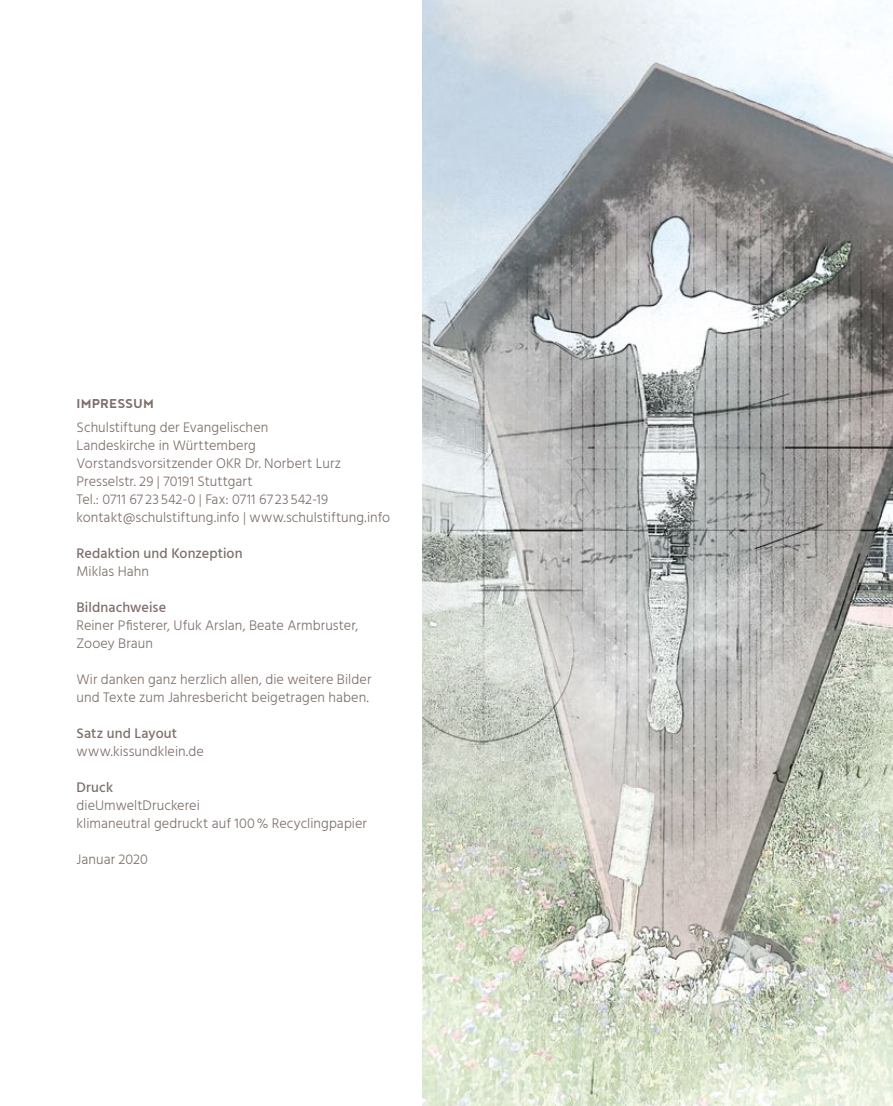
<style>
.page{position:relative;width:893px;height:1106px;background:#fff}
.page>*{position:absolute;margin:0;border:0;box-sizing:border-box;transform-origin:0 0}
.t1{font:700 15.75px "Noyh";letter-spacing:.015em;color:#7d6f6a}
.t2{font:300 14.25px/18px "Hind Vadodara";letter-spacing:.005em;color:#7d6f6a}
.t3{font:500 14.25px "Hind Vadodara";letter-spacing:.005em;color:#7d6f6a}
</style>
<div class="page">
<img style="left:423px;top:0;width:470px;height:1106px">
<p class="t1" style="left:77px;top:394px;width:79px">IMPRESSUM</p>
<p class="t2" style="left:77px;top:418px;width:315px">Schulstiftung der Evangelischen<br>Landeskirche in Württemberg Vorstandsvorsitzender OKR Dr. Norbert Lurz Presselstr. 29 | 70191 Stuttgart<br>Tel.: 0711 67 23542-0 | Fax: 0711 67 23542-19 kontakt@schulstiftung.info | www.schulstiftung.info</p>
<p class="t3" style="left:77px;top:543px;width:168px">Redaktion und Konzeption</p>
<p class="t2" style="left:77px;top:562px;width:74px">Miklas Hahn</p>
<p class="t3" style="left:77px;top:597px;width:91px">Bildnachweise</p>
<p class="t2" style="left:77px;top:616px;width:283px">Reiner Pfisterer, Ufuk Arslan, Beate Armbruster,<br>Zooey Braun</p>
<p class="t2" style="left:77px;top:670px;width:296px">Wir danken ganz herzlich allen, die weitere Bilder und Texte zum Jahresbericht beigetragen haben.</p>
<p class="t3" style="left:77px;top:723px;width:102px">Satz und Layout</p>
<p class="t2" style="left:77px;top:742px;width:129px">www.kissundklein.de</p>
<p class="t3" style="left:77px;top:777px;width:38px">Druck</p>
<p class="t2" style="left:77px;top:796px;width:292px">dieUmweltDruckerei<br>klimaneutral gedruckt auf 100% Recyclingpapier</p>
<p class="t2" style="left:77px;top:850px;width:73px">Januar 2020</p>
</div>
